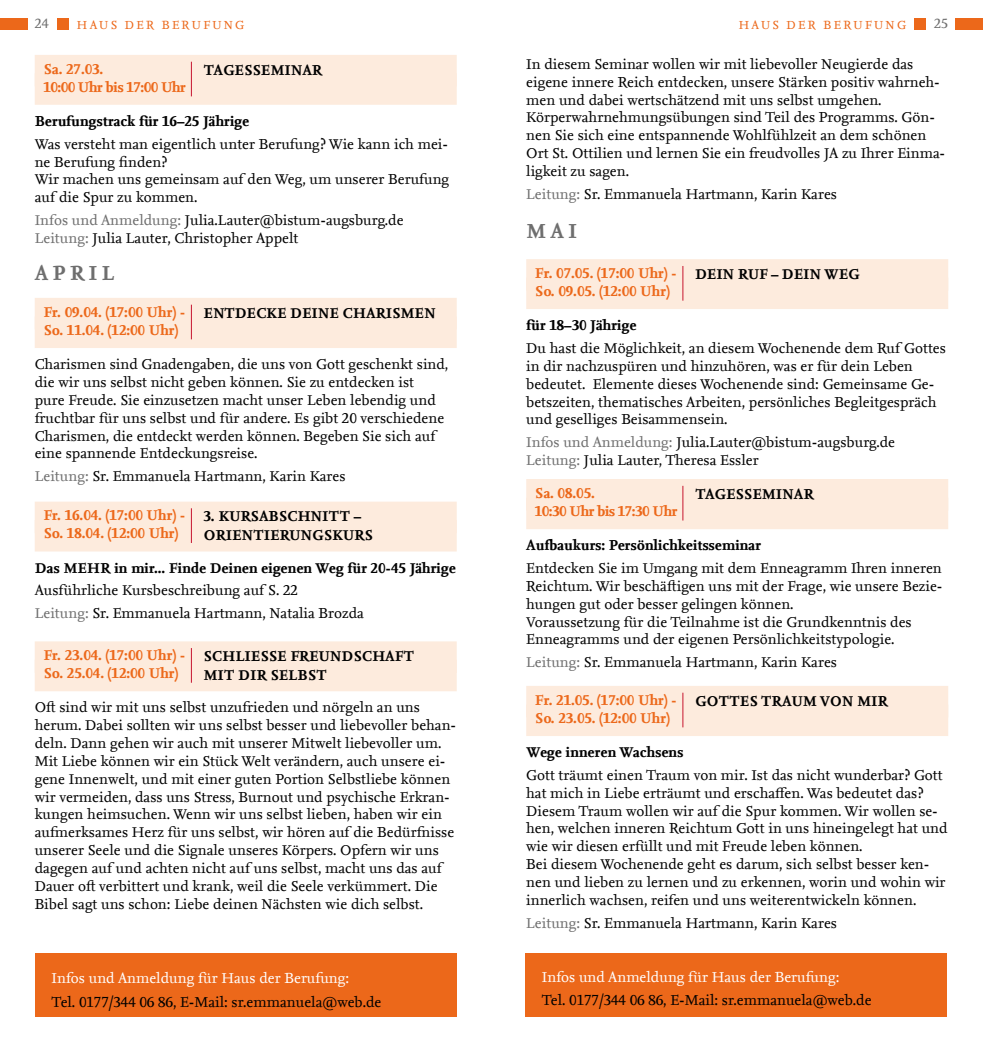
<style>
.page{position:relative;width:983px;height:1042px;background:#fff}
.page>*{position:absolute;margin:0;border:0;box-sizing:border-box;transform-origin:0 0}
.t1{font:700 21.35px "Nexus Serif Offc";letter-spacing:.2em;color:#6e6e6e}
.t2{font:15.05px "Nexus Serif Offc";color:#000}
.t3{font:15.05px "Nexus Serif Offc";color:#fff}
.t4{font:14.88px/17.8px "Nexus Serif Offc";color:#000}
.t5{font:700 14.88px/18.4px "Nexus Serif Offc";color:#000}
.t6{font:700 14.88px/17.8px "Nexus Serif Offc";color:#ec681a}
.t7{font:700 14.88px/17.8px "Nexus Serif Offc";letter-spacing:-.03em;color:#ec681a}
.t8{font:14px "Nexus Serif Offc";color:#6e6e6e}
.t9{font:12.25px "Nexus Serif Offc";letter-spacing:.19em;color:#ec681a}
.s1{color:#6e6e6e}
</style>
<div class="page">
<div style="left:0;top:18px;width:27px;height:12px;background:#ec681a"></div>
<div style="left:57px;top:18px;width:12px;height:12px;background:#ec681a"></div>
<div style="left:955px;top:18px;width:27px;height:12px;background:#ec681a"></div>
<div style="left:913px;top:18px;width:12px;height:12px;background:#ec681a"></div>
<div style="left:35px;top:953px;width:421px;height:64px;background:#ec681a"></div>
<div style="left:525px;top:953px;width:421px;height:64px;background:#ec681a"></div>
<div style="left:35px;top:55px;width:421px;height:31px;background:#fdebdd"></div>
<div style="left:35px;top:73px;width:421px;height:32px;background:#fdebdd"></div>
<div style="left:35px;top:298px;width:421px;height:31px;background:#fdebdd"></div>
<div style="left:35px;top:316px;width:421px;height:32px;background:#fdebdd"></div>
<div style="left:35px;top:502px;width:421px;height:31px;background:#fdebdd"></div>
<div style="left:35px;top:520px;width:421px;height:31px;background:#fdebdd"></div>
<div style="left:35px;top:641px;width:421px;height:32px;background:#fdebdd"></div>
<div style="left:35px;top:660px;width:421px;height:31px;background:#fdebdd"></div>
<hr style="left:191px;top:62px;width:1px;height:34px;background:#c6142f">
<hr style="left:191px;top:305px;width:1px;height:34px;background:#c6142f">
<hr style="left:191px;top:508px;width:1px;height:35px;background:#c6142f">
<hr style="left:191px;top:648px;width:1px;height:35px;background:#c6142f">
<div style="left:526px;top:259px;width:421px;height:32px;background:#fdebdd"></div>
<div style="left:526px;top:277px;width:421px;height:32px;background:#fdebdd"></div>
<div style="left:526px;top:479px;width:421px;height:31px;background:#fdebdd"></div>
<div style="left:526px;top:498px;width:421px;height:31px;background:#fdebdd"></div>
<div style="left:526px;top:686px;width:421px;height:31px;background:#fdebdd"></div>
<div style="left:526px;top:704px;width:421px;height:32px;background:#fdebdd"></div>
<hr style="left:682px;top:266px;width:1px;height:35px;background:#c6142f">
<hr style="left:682px;top:486px;width:1px;height:34px;background:#c6142f">
<hr style="left:682px;top:693px;width:1px;height:34px;background:#c6142f">
<p class="t8" style="left:35px;top:16px;width:15px">24</p>
<p class="t9" style="left:77px;top:18px;width:169px">HAUS DER BERUFUNG</p>
<p class="t9" style="left:738px;top:18px;width:169px">HAUS DER BERUFUNG</p>
<p class="t8" style="left:933px;top:16px;width:15px">25</p>
<p class="t7" style="left:43px;top:61px;width:144px">Sa. 27.03.<br>10:00 Uhr bis 17:00 Uhr</p>
<p class="t5" style="left:203px;top:61px;width:120px">TAGESSEMINAR</p>
<p class="t5" style="left:35px;top:113px;width:216px">Berufungstrack für 16–25 Jährige</p>
<p class="t4" style="left:35px;top:135px;width:416px">Was versteht man eigentlich unter Berufung? Wie kann ich mei&shy;ne Berufung finden?<br>Wir machen uns gemeinsam auf den Weg, um unserer Berufung auf die Spur zu kommen.</p>
<p class="t4" style="left:35px;top:212px;width:370px"><span class="s1">Infos und Anmeldung:</span> Julia.Lauter@bistum-augsburg.de<br><span class="s1">Leitung:</span> Julia Lauter, Christopher Appelt</p>
<h1 class="t1" style="left:35px;top:261px;width:81px">APRIL</h1>
<p class="t5" style="left:203px;top:304px;width:233px">ENTDECKE DEINE CHARISMEN</p>
<p class="t4" style="left:35px;top:356px;width:415px">Charismen sind Gnadengaben, die uns von Gott geschenkt sind, die wir uns selbst nicht geben können. Sie zu entdecken ist<br>pure Freude. Sie einzusetzen macht unser Leben lebendig und fruchtbar für uns selbst und für andere. Es gibt 20 verschiedene Charismen, die entdeckt werden können. Begeben Sie sich auf eine spannende Entdeckungsreise.</p>
<p class="t4" style="left:35px;top:468px;width:312px"><span class="s1">Leitung:</span> Sr. Emmanuela Hartmann, Karin Kares</p>
<p class="t5" style="left:203px;top:508px;width:171px">3. KURSABSCHNITT –<br>ORIENTIERUNGSKURS</p>
<p class="t5" style="left:35px;top:559px;width:422px">Das MEHR in mir... Finde Deinen eigenen Weg für 20-45 Jährige</p>
<p class="t4" style="left:35px;top:579px;width:330px;line-height:22.8px">Ausführliche Kursbeschreibung auf S. 22<br><span class="s1">Leitung:</span> Sr. Emmanuela Hartmann, Natalia Brozda</p>
<p class="t5" style="left:203px;top:648px;width:212px">SCHLIESSE FREUNDSCHAFT<br>MIT DIR SELBST</p>
<p class="t4" style="left:35px;top:699px;width:423px">Oft sind wir mit uns selbst unzufrieden und nörgeln an uns herum. Dabei sollten wir uns selbst besser und liebevoller behan&shy;deln. Dann gehen wir auch mit unserer Mitwelt liebevoller um.<br>Mit Liebe können wir ein Stück Welt verändern, auch unsere ei&shy;gene Innenwelt, und mit einer guten Portion Selbstliebe können wir vermeiden, dass uns Stress, Burnout und psychische Erkran&shy;kungen heimsuchen. Wenn wir uns selbst lieben, haben wir ein aufmerksames Herz für uns selbst, wir hören auf die Bedürfnisse unserer Seele und die Signale unseres Körpers. Opfern wir uns dagegen auf und achten nicht auf uns selbst, macht uns das auf Dauer oft verbittert und krank, weil die Seele verkümmert. Die Bibel sagt uns schon: Liebe deinen Nächsten wie dich selbst.</p>
<p class="t6" style="left:43px;top:304px;width:143px">Fr. 09.04. (17:00 Uhr) -<br>So. 11.04. (12:00 Uhr)</p>
<p class="t6" style="left:43px;top:507px;width:143px">Fr. 16.04. (17:00 Uhr) -<br>So. 18.04. (12:00 Uhr)</p>
<p class="t6" style="left:43px;top:647px;width:143px">Fr. 23.04. (17:00 Uhr) -<br>So. 25.04. (12:00 Uhr)</p>
<p class="t3" style="left:52px;top:969px;width:299px">Infos und Anmeldung für Haus der Berufung:</p>
<p class="t2" style="left:52px;top:992px;width:331px">Tel. 0177/344 06 86, E-Mail: sr.emmanuela@web.de</p>
<p class="t4" style="left:526px;top:55px;width:420px">In diesem Seminar wollen wir mit liebevoller Neugierde das eigene innere Reich entdecken, unsere Stärken positiv wahrneh&shy;men und dabei wertschätzend mit uns selbst umgehen.<br>Körperwahrnehmungsübungen sind Teil des Programms. Gön&shy;nen Sie sich eine entspannende Wohlfühlzeit an dem schönen Ort St. Ottilien und lernen Sie ein freudvolles JA zu Ihrer Einma&shy;ligkeit zu sagen.</p>
<p class="t4" style="left:526px;top:185px;width:312px"><span class="s1">Leitung:</span> Sr. Emmanuela Hartmann, Karin Kares</p>
<h1 class="t1" style="left:526px;top:219px;width:52px">MAI</h1>
<p class="t5" style="left:694px;top:266px;width:166px">DEIN RUF – DEIN WEG</p>
<p class="t5" style="left:526px;top:317px;width:112px">für 18–30 Jährige</p>
<p class="t4" style="left:526px;top:339px;width:421px">Du hast die Möglichkeit, an diesem Wochenende dem Ruf Gottes in dir nachzuspüren und hinzuhören, was er für dein Leben bedeutet. Elemente dieses Wochenende sind: Gemeinsame Ge&shy;betszeiten, thematisches Arbeiten, persönliches Begleitgespräch und geselliges Beisammensein.</p>
<p class="t4" style="left:526px;top:434px;width:370px"><span class="s1">Infos und Anmeldung:</span> Julia.Lauter@bistum-augsburg.de<br><span class="s1">Leitung:</span> Julia Lauter, Theresa Essler</p>
<p class="t5" style="left:694px;top:485px;width:120px">TAGESSEMINAR</p>
<p class="t5" style="left:526px;top:537px;width:236px">Aufbaukurs: Persönlichkeitsseminar</p>
<p class="t4" style="left:526px;top:560px;width:417px">Entdecken Sie im Umgang mit dem Enneagramm Ihren inneren Reichtum. Wir beschäftigen uns mit der Frage, wie unsere Bezie&shy;hungen gut oder besser gelingen können.<br>Voraussetzung für die Teilnahme ist die Grundkenntnis des Enneagramms und der eigenen Persönlichkeitstypologie.</p>
<p class="t4" style="left:526px;top:654px;width:312px"><span class="s1">Leitung:</span> Sr. Emmanuela Hartmann, Karin Kares</p>
<p class="t5" style="left:694px;top:692px;width:194px">GOTTES TRAUM VON MIR</p>
<p class="t5" style="left:526px;top:744px;width:158px">Wege inneren Wachsens</p>
<p class="t4" style="left:526px;top:766px;width:423px">Gott träumt einen Traum von mir. Ist das nicht wunderbar? Gott hat mich in Liebe erträumt und erschaffen. Was bedeutet das?<br>Diesem Traum wollen wir auf die Spur kommen. Wir wollen se&shy;hen, welchen inneren Reichtum Gott in uns hineingelegt hat und wie wir diesen erfüllt und mit Freude leben können.<br>Bei diesem Wochenende geht es darum, sich selbst besser ken&shy;nen und lieben zu lernen und zu erkennen, worin und wohin wir innerlich wachsen, reifen und uns weiterentwickeln können.</p>
<p class="t4" style="left:526px;top:914px;width:312px"><span class="s1">Leitung:</span> Sr. Emmanuela Hartmann, Karin Kares</p>
<p class="t6" style="left:535px;top:265px;width:143px">Fr. 07.05. (17:00 Uhr) -<br>So. 09.05. (12:00 Uhr)</p>
<p class="t7" style="left:535px;top:485px;width:144px">Sa. 08.05.<br>10:30 Uhr bis 17:30 Uhr</p>
<p class="t6" style="left:535px;top:692px;width:143px">Fr. 21.05. (17:00 Uhr) -<br>So. 23.05. (12:00 Uhr)</p>
<p class="t3" style="left:541px;top:968px;width:299px">Infos und Anmeldung für Haus der Berufung:</p>
<p class="t2" style="left:541px;top:991px;width:331px">Tel. 0177/344 06 86, E-Mail: sr.emmanuela@web.de</p>
</div>
